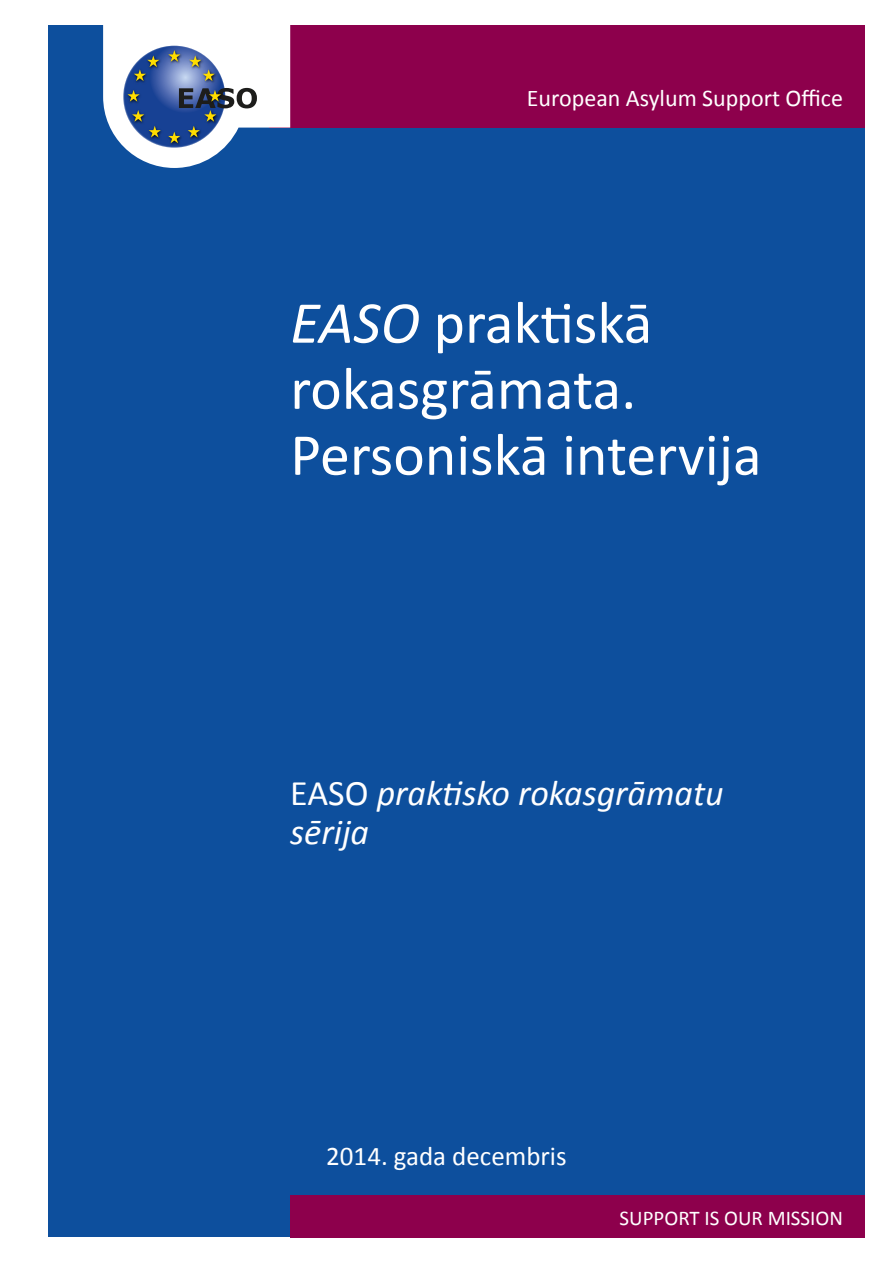
<style>
.page{position:relative;width:893px;height:1263px;background:#fff}
.page>*{position:absolute;margin:0;border:0;box-sizing:border-box;transform-origin:0 0}
.cover_title{font:60px/66px "Calibri";color:#fff}
.cover_subtitle{font:italic 36px/39.6px "Calibri";color:#fff}
.t1{font:27px "Calibri";color:#fff}
.cover_header{font:24px "Calibri";color:#fff}
.cover_footer{font:21px "Calibri";color:#fff}
.s1{font-style:italic}
.s2{font-style:normal}
</style>
<div class="page">
<div style="left:48px;top:26px;width:816px;height:1211px;background:#0d4f9d"></div>
<div style="left:269px;top:26px;width:595px;height:102px;background:#8d004c"></div>
<div style="left:290px;top:1195px;width:574px;height:42px;background:#8d004c"></div>
<svg style="left:103px;top:25px;width:187px;height:143px"></svg>
<p class="cover_header" style="left:527px;top:83px;width:318px">European Asylum Support Office</p>
<p class="cover_title" style="left:290px;top:290px;width:473px"><span class="s1">EASO</span> praktiskā rokasgrāmata.<br>Personiskā intervija</p>
<p class="cover_subtitle" style="left:290px;top:772px;width:435px"><span class="s2">EASO</span> praktisko rokasgrāmatu sērija</p>
<p class="t1" style="left:326px;top:1139px;width:242px">2014. gada decembris</p>
<p class="cover_footer" style="left:620px;top:1204px;width:225px">SUPPORT IS OUR MISSION</p>
</div>
